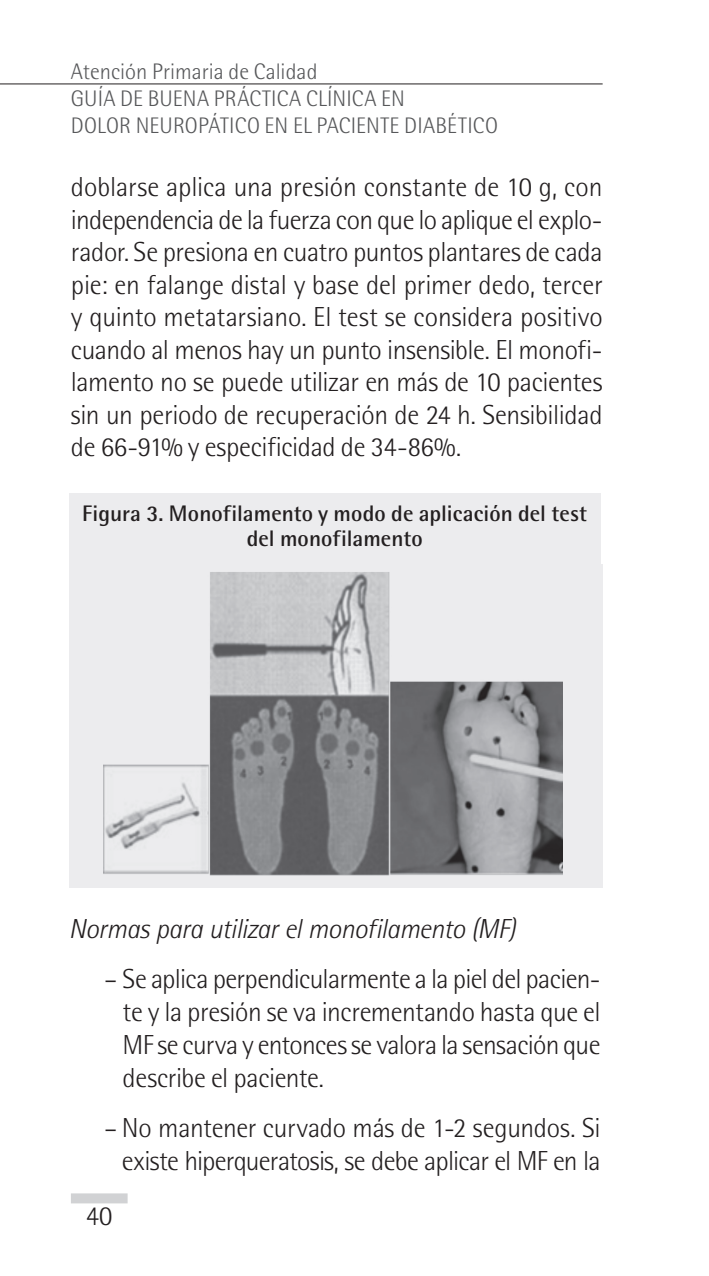
<style>
.page{position:relative;width:709px;height:1276px;background:#fff}
.page>*{position:absolute;margin:0;border:0;box-sizing:border-box;transform-origin:0 0}
.t1{font:300 27.5px/32.5px "Rotis Semi Sans Std";letter-spacing:-.015em;color:#231f20;text-align:justify}
.t2{font:italic 300 27.5px "Rotis Semi Sans Std";letter-spacing:-.015em;color:#231f20}
.t3{font:300 22.5px "Rotis Semi Sans Std";color:#57585a}
.t4{font:700 22.5px/25px "Rotis Semi Sans Std";letter-spacing:-.005em;color:#231f20;text-align:center}
</style>
<div class="page">
<hr style="left:0;top:83px;width:602px;height:1px;background:#231f20">
<div style="left:71px;top:1193px;width:57px;height:10px;background:#d1d2d4"></div>
<div style="left:69px;top:494px;width:531px;height:73px;background:#ececee"></div>
<div style="left:69px;top:564px;width:533px;height:323px;background:#ececee"></div>
<img style="left:104px;top:572px;width:458px;height:303px">
<p class="t3" style="left:71px;top:59px;width:248px">Atención Primaria de Calidad</p>
<p class="t3" style="left:-21px;top:86px;width:36px">g</p>
<p class="t3" style="left:84px;top:86px;width:77px">UÍa de buena</p>
<p class="t3" style="left:214px;top:86px;width:47px">práctica</p>
<p class="t3" style="left:306px;top:86px;width:11px">clínica</p>
<p class="t3" style="left:381px;top:86px;width:11px">en</p>
<p class="t3" style="left:71px;top:113px;width:13px">dolo</p>
<p class="t3" style="left:119px;top:113px;width:112px">r neu ropático</p>
<p class="t3" style="left:264px;top:113px;width:63px">enelpaciente</p>
<p class="t3" style="left:404px;top:113px;width:11px">diab</p>
<p class="t3" style="left:447px;top:113px;width:22px">ético</p>
<p class="t1" style="left:71px;top:171px;width:533px">doblarse aplica una presión constante de 10 g, con independencia de la fuerza con que lo aplique el explo&shy;rador. Se presiona en cuatro puntos plantares de cada pie: en falange distal y base del primer dedo, tercer y quinto metatarsiano. El test se considera positivo cuando al menos hay un punto insensible. El monofi&shy;lamento no se puede utilizar en más de 10 pacientes sin un periodo de recuperación de 24 h. Sensibilidad de 66-91% y especificidad de 34-86%.</p>
<p class="t4" style="left:82px;top:500px;width:506px">Figura 3. Monofilamento y modo de aplicación del test del monofilamento</p>
<p class="t2" style="left:69px;top:912px;width:448px">Normas para utilizar el monofilamento (MF)</p>
<p class="t1" style="left:123px;top:961px;width:479px;line-height:33.2px;text-indent:-18px">– Se aplica perpendicularmente a la piel del pacien&shy;te y la presión se va incrementando hasta que el MF se curva y entonces se valora la sensación que describe el paciente.</p>
<p class="t1" style="left:104px;top:1110px;width:498px;line-height:33.2px;text-align:right">– No mantener curvado más de 1-2 segundos. Si existe hiperqueratosis, se debe aplicar el MF en la</p>
<p class="t1" style="left:86px;top:1199px;width:28px">40</p>
</div>
